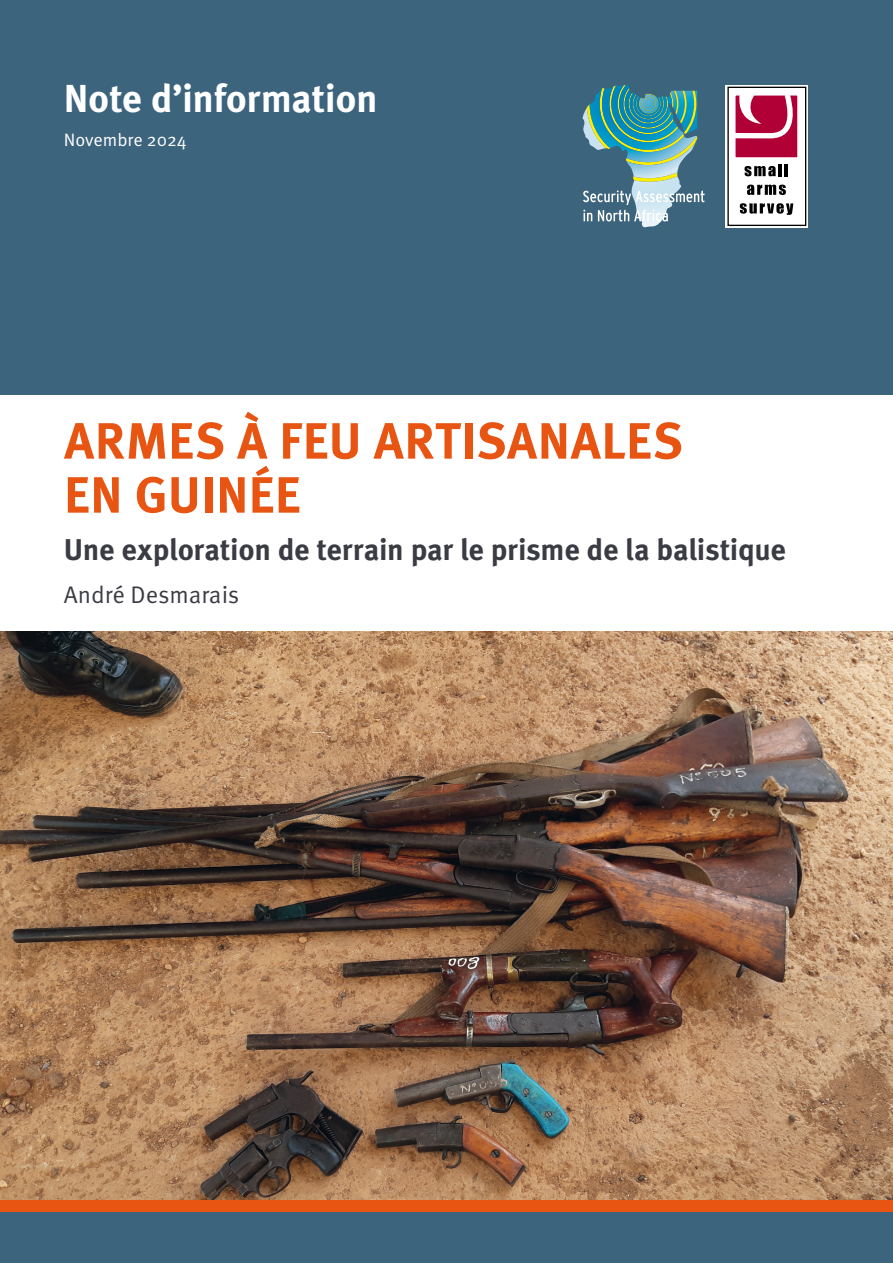
<style>
.page{position:relative;width:893px;height:1263px;background:#3d647d}
.page>*{position:absolute;margin:0;border:0;box-sizing:border-box;transform-origin:0 0}
.t1{font:700 51px/54px "Meta Pro";letter-spacing:.01em;color:#e85412}
.t2{font:700 39px "Meta Pro";letter-spacing:-.01em;color:#fff}
.t3{font:700 30px "Meta Pro";letter-spacing:-.01em;color:#3a3b43}
.t4{font:24px "Meta Pro Norm";letter-spacing:-.005em;color:#3a3b43}
.t5{font:18px "Meta Pro Norm";letter-spacing:-.005em;color:#fff}
</style>
<div class="page">
<div style="left:0;top:395px;width:893px;height:236px;background:#fff"></div>
<div style="left:0;top:1199px;width:893px;height:13px;background:#e85412"></div>
<div style="left:726px;top:85px;width:82px;height:143px;background:linear-gradient(to bottom,#a8a8a8,#a8a8a8)"></div>
<div style="left:728px;top:87px;width:78px;height:138px;background:#fff"></div>
<div style="left:727px;top:87px;width:79px;height:139px;border:1px solid #000"></div>
<div style="left:734px;top:94px;width:65px;height:65px;background:#b10035;border:1px solid #fff"></div>
<svg style="left:729px;top:88px;width:73px;height:53px"></svg>
<svg style="left:744px;top:166px;width:32px;height:10px"></svg>
<hr style="left:778px;top:164px;width:4px;height:12px;background:#000">
<svg style="left:785px;top:164px;width:3px;height:12px"></svg>
<svg style="left:747px;top:185px;width:39px;height:10px"></svg>
<svg style="left:740px;top:203px;width:53px;height:12px"></svg>
<img style="left:591px;top:165px;width:90px;height:62px">
<svg style="left:583px;top:85px;width:114px;height:80px"></svg>
<svg style="left:583px;top:190px;width:122px;height:31px"></svg>
<img style="left:0;top:631px;width:893px;height:568px">
<h2 class="t2" style="left:64px;top:68px;width:315px">Note d’information</h2>
<p class="t5" style="left:64px;top:126px;width:124px">Novembre 2024</p>
<h1 class="t1" style="left:64px;top:411px;width:620px">ARMES À FEU ARTISANALES<br>EN GUINÉE</h1>
<p class="t3" style="left:64px;top:526px;width:724px">Une exploration de terrain par le prisme de la balistique</p>
<p class="t4" style="left:64px;top:576px;width:177px">André Desmarais</p>
</div>
